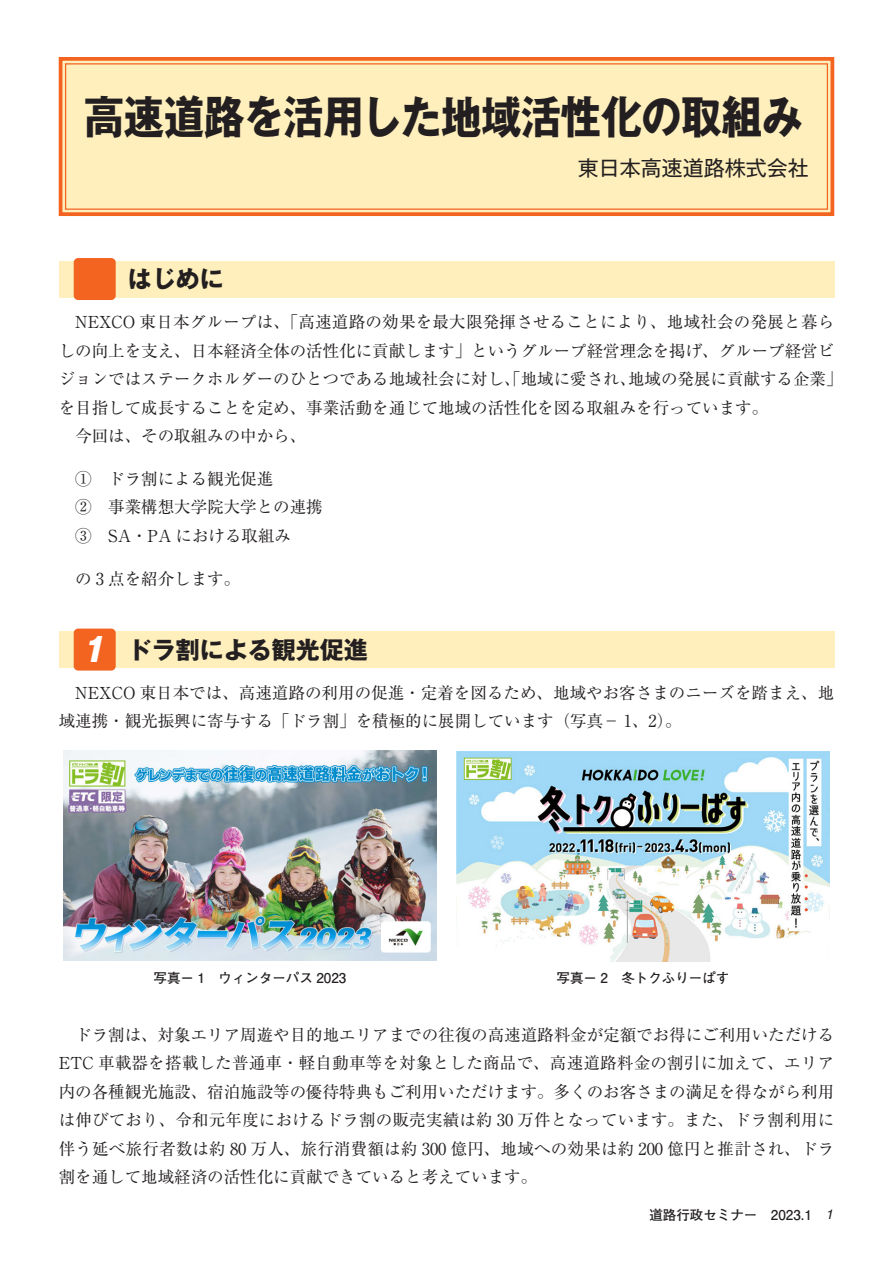
<style>
.page{position:relative;width:893px;height:1263px;background:#fff}
.page>*{position:absolute;margin:0;border:0;box-sizing:border-box;transform-origin:0 0}
.t1{font:45px "Gothic MB101 Pr 6 N Bold 90 msp RKSJ H";letter-spacing:-.01em;color:#231f20;scale:.9 1}
.t2{font:24px "Gothic MB101 Pr 6 N Bold 90 msp RKSJ H";color:#231f20}
.t3{font:21px "Gothic MB101 Pr 6 N Regular 90 msp RKSJ H";color:#231f20}
.t4{font:16.5px/28.5px "Ryumin Pr 6 N Reg 90 msp RKSJ H";color:#231f20}
.t5{font:13.5px "Futo Go B101 Pr 6 N Bold 90 msp RKSJ H";color:#231f20}
.s1{font-size:33px;color:#fff}
.s2{font-family:"Helvetica";font-style:italic}
</style>
<div class="page">
<div style="left:59px;top:261px;width:775px;height:36px;background:#feefbc"></div>
<div style="left:74px;top:258px;width:42px;height:42px;background:#f36421;border-radius:4px"></div>
<div style="left:59px;top:632px;width:775px;height:36px;background:#feefbc"></div>
<div style="left:74px;top:628px;width:42px;height:42px;background:#f36421;border-radius:4px"></div>
<img style="left:63px;top:750px;width:374px;height:210px">
<img style="left:456px;top:752px;width:374px;height:210px">
<div style="left:58px;top:57px;width:777px;height:159px;background:#feefbc"></div>
<div style="left:65px;top:63px;width:763px;height:147px;border:1px solid #f36421"></div>
<h1 class="t1" style="left:84px;top:100px;width:800px">高速道路を活用した地域活性化の取組み</h1>
<p class="t3" style="left:578px;top:160px;width:232px">東日本高速道路株式会社</p>
<h2 class="t2" style="left:128px;top:270px;width:97px">はじめに</h2>
<p class="t4" style="left:75px;top:310px;width:761px">NEXCO 東日本グループは、「高速道路の効果を最大限発揮させることにより、地域社会の発展と暮ら</p>
<p class="t4" style="left:59px;top:338px;width:777px">しの向上を支え、日本経済全体の活性化に貢献します」というグループ経営理念を掲げ、グループ経営ビ</p>
<p class="t4" style="left:59px;top:367px;width:785px">ジョンではステークホルダーのひとつである地域社会に対し、「地域に愛され、地域の発展に貢献する企業」</p>
<p class="t4" style="left:59px;top:395px;width:711px">を目指して成長することを定め、事業活動を通じて地域の活性化を図る取組みを行っています。</p>
<p class="t4" style="left:75px;top:424px;width:233px">今回は、その取組みの中から、</p>
<p class="t4" style="left:75px;top:467px;width:249px">①　ドラ割による観光促進<br>②　事業構想大学院大学との連携<br>③　SA・PA における取組み</p>
<p class="t4" style="left:75px;top:566px;width:167px">の 3 点を紹介します。</p>
<h2 class="t2" style="left:82px;top:641px;width:287px"><span class="s1">1</span> ドラ割による観光促進</h2>
<p class="t4" style="left:59px;top:680px;width:777px;text-indent:16px">NEXCO 東日本では、高速道路の利用の促進・定着を図るため、地域やお客さまのニーズを踏まえ、地域連携・観光振興に寄与する「ドラ割」を積極的に展開しています（写真－ 1、2）。</p>
<p class="t5" style="left:154px;top:972px;width:194px">写真－ 1　ウィンターパス 2023</p>
<p class="t5" style="left:557px;top:972px;width:174px">写真－ 2　冬トクふりーぱす</p>
<p class="t4" style="left:59px;top:1022px;width:777px;text-align:justify;text-indent:16px">ドラ割は、対象エリア周遊や目的地エリアまでの往復の高速道路料金が定額でお得にご利用いただけるETC 車載器を搭載した普通車・軽自動車等を対象とした商品で、高速道路料金の割引に加えて、エリア内の各種観光施設、宿泊施設等の優待特典もご利用いただけます。多くのお客さまの満足を得ながら利用は伸びており、令和元年度におけるドラ割の販売実績は約 30 万件となっています。また、ドラ割利用に伴う延べ旅行者数は約 80 万人、旅行消費額は約 300 億円、地域への効果は約 200 億円と推計され、ドラ割を通して地域経済の活性化に貢献できていると考えています。</p>
<p class="t5" style="left:649px;top:1209px;width:185px">道路行政セミナー　2023.1　<span class="s2">1</span></p>
</div>
